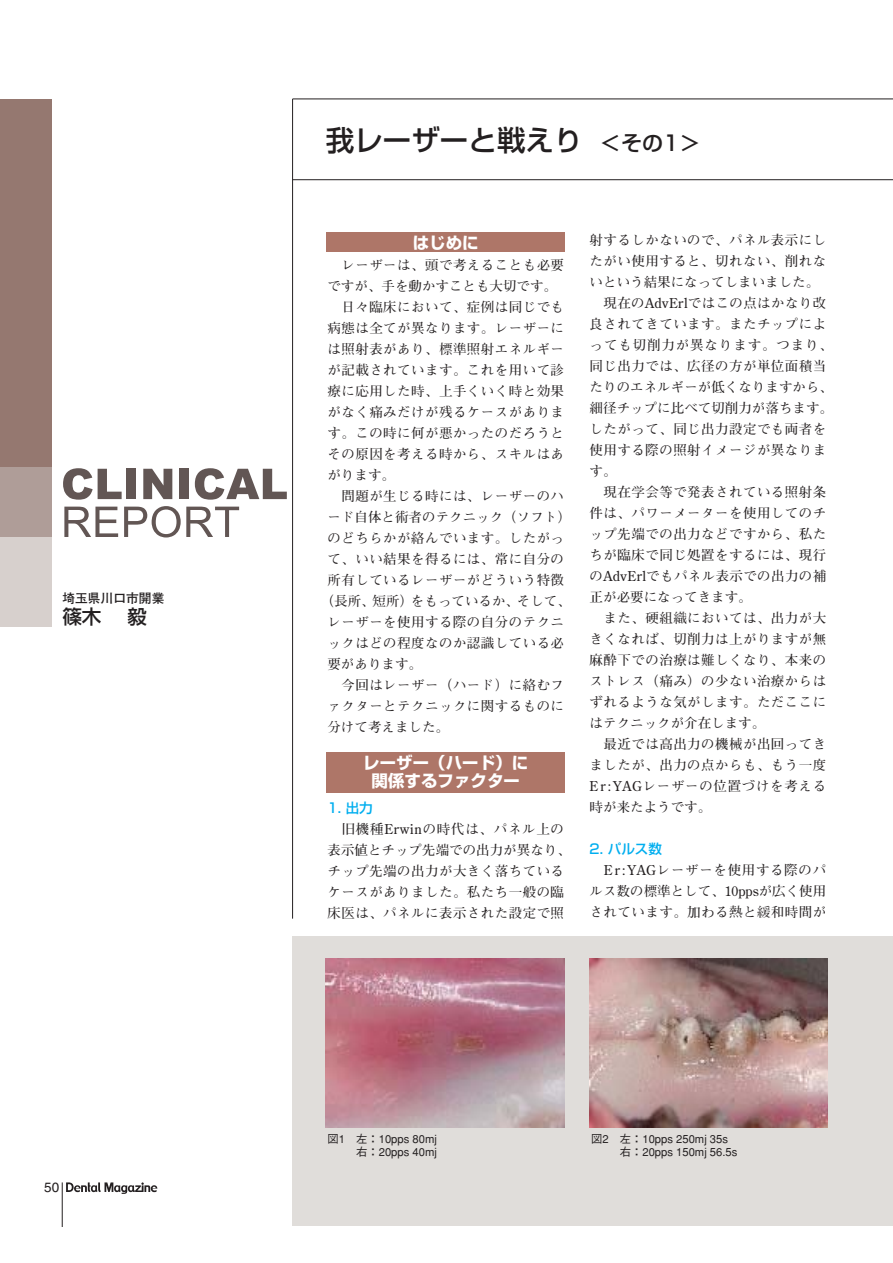
<style>
.page{position:relative;width:893px;height:1263px;background:#fff}
.page>*{position:absolute;margin:0;border:0;box-sizing:border-box;transform-origin:0 0}
.t1{font:28.5px "Shin Go Medium 90 msp RKSJ H";color:#231f20}
.t2{font:19.5px "Shin Go Medium 90 msp RKSJ H";color:#231f20}
.t3{font:16.5px/18px "Shin Go Bold 90 msp RKSJ H";color:#fff;text-align:center}
.t4{font:13.5px/21px "Futo Min A101 Bold 90 msp RKSJ H";letter-spacing:.035em;color:#231f20;text-align:center}
.t5{font:13.5px "Futo Min A101 Bold 90 msp RKSJ H";color:#231f20}
.t6{font:13.5px "Futo Min A101 Bold 90 msp RKSJ H";letter-spacing:.065em;color:#231f20}
.t7{font:13.5px "Shin Go Medium 90 msp RKSJ H";color:#00aeef}
.t8{font:13.5px "Helvetica";color:#231f20}
.t9{font:12.75px "Futo Go B101 Bold 90 msp RKSJ H";color:#231f20}
.t10{font:11.25px/13.5px "Gothic BBB Medium 90 msp RKSJ H";color:#231f20}
.s1{font-size:21px}
</style>
<div class="page">
<div style="left:293px;top:937px;width:600px;height:289px;background:#e0ddda"></div>
<div style="left:326px;top:232px;width:238px;height:20px;background:#ae7668"></div>
<div style="left:326px;top:752px;width:238px;height:40px;background:#ae7668"></div>
<hr style="left:62px;top:1182px;width:1px;height:44px;background:#231f20">
<svg style="left:66px;top:1182px;width:91px;height:12px"></svg>
<svg style="left:63px;top:468px;width:59px;height:32px"></svg>
<div style="left:127px;top:469px;width:9px;height:30px;background:#625654"></div>
<svg style="left:143px;top:469px;width:29px;height:30px"></svg>
<div style="left:179px;top:469px;width:10px;height:30px;background:#625654"></div>
<svg style="left:195px;top:468px;width:92px;height:32px"></svg>
<svg style="left:64px;top:507px;width:54px;height:30px"></svg>
<svg style="left:124px;top:506px;width:115px;height:32px"></svg>
<div style="left:0;top:466px;width:52px;height:71px;background:#af9d98"></div>
<div style="left:0;top:99px;width:52px;height:367px;background:#957870"></div>
<div style="left:0;top:537px;width:52px;height:89px;background:#d7d0cd"></div>
<hr style="left:292px;top:99px;width:1px;height:820px;background:#231f20">
<hr style="left:293px;top:99px;width:600px;height:1px;background:#231f20">
<hr style="left:293px;top:179px;width:600px;height:1px;background:#231f20">
<img style="left:590px;top:958px;width:238px;height:170px">
<img style="left:326px;top:958px;width:238px;height:170px">
<p class="t9" style="left:62px;top:593px;width:103px">埼玉県川口市開業</p>
<h2 class="t2" style="left:62px;top:609px;width:40px">篠木</h2>
<h2 class="t2" style="left:127px;top:609px;width:21px">毅</h2>
<p class="t8" style="left:44px;top:1182px;width:17px">50</p>
<h1 class="t1" style="left:326px;top:130px;width:397px">我レーザーと戦えり <span class="s1">＜その1＞　</span></h1>
<p class="t3" style="left:413px;top:236px;width:67px">はじめに</p>
<p class="t4" style="left:341px;top:256px;width:224px">レーザーは、頭で考えることも必要</p>
<p class="t5" style="left:327px;top:280px;width:231px">ですが、手を動かすことも大切です。</p>
<p class="t4" style="left:341px;top:298px;width:224px">日々臨床において、症例は同じでも</p>
<p class="t4" style="left:327px;top:319px;width:238px">病態は全てが異なります。レーザーに</p>
<p class="t4" style="left:327px;top:340px;width:238px">は照射表があり、標準照射エネルギー</p>
<p class="t4" style="left:327px;top:361px;width:238px">が記載されています。これを用いて診</p>
<p class="t4" style="left:327px;top:382px;width:238px">療に応用した時、上手くいく時と効果</p>
<p class="t4" style="left:327px;top:403px;width:238px">がなく痛みだけが残るケースがありま</p>
<p class="t4" style="left:327px;top:424px;width:238px">す。この時に何が悪かったのだろうと</p>
<p class="t4" style="left:327px;top:445px;width:238px">その原因を考える時から、スキルはあ</p>
<p class="t4" style="left:327px;top:466px;width:69px">がります。</p>
<p class="t4" style="left:341px;top:487px;width:224px">問題が生じる時には、レーザーのハ</p>
<p class="t5" style="left:327px;top:511px;width:245px">ード自体と術者のテクニック（ソフト）</p>
<p class="t4" style="left:327px;top:529px;width:238px">のどちらかが絡んでいます。したがっ</p>
<p class="t4" style="left:327px;top:550px;width:238px">て、いい結果を得るには、常に自分の</p>
<p class="t4" style="left:327px;top:571px;width:238px">所有しているレーザーがどういう特徴</p>
<p class="t5" style="left:321px;top:595px;width:252px">（長所、短所）をもっているか、そして、</p>
<p class="t4" style="left:327px;top:613px;width:238px">レーザーを使用する際の自分のテクニ</p>
<p class="t4" style="left:327px;top:634px;width:238px">ックはどの程度なのか認識している必</p>
<p class="t4" style="left:327px;top:655px;width:96px">要があります。</p>
<p class="t4" style="left:341px;top:676px;width:224px">今回はレーザー（ハード）に絡むフ</p>
<p class="t4" style="left:327px;top:697px;width:238px">ァクターとテクニックに関するものに</p>
<p class="t5" style="left:327px;top:721px;width:123px">分けて考えました。</p>
<p class="t3" style="left:363px;top:756px;width:166px">レーザー（ハード）に関係するファクター</p>
<p class="t7" style="left:327px;top:802px;width:47px">1. 出力</p>
<p class="t4" style="left:327px;top:820px;width:245px">旧機種Erwinの時代は、パネル上の<br>表示値とチップ先端での出力が異なり、チップ先端の出力が大きく落ちているケースがありました。私たち一般の臨床医は、パネルに表示された設定で照</p>
<p class="t4" style="left:590px;top:232px;width:238px">射するしかないので、パネル表示にし</p>
<p class="t4" style="left:590px;top:253px;width:238px">たがい使用すると、切れない、削れな</p>
<p class="t5" style="left:590px;top:277px;width:231px">いという結果になってしまいました。</p>
<p class="t4" style="left:603px;top:295px;width:224px">現在のAdvErlではこの点はかなり改</p>
<p class="t4" style="left:590px;top:316px;width:238px">良されてきています。またチップによ</p>
<p class="t6" style="left:590px;top:340px;width:245px">っても切削力が異なります。つまり、</p>
<p class="t4" style="left:590px;top:358px;width:238px">同じ出力では、広径の方が単位面積当</p>
<p class="t5" style="left:590px;top:382px;width:245px">たりのエネルギーが低くなりますから、</p>
<p class="t5" style="left:590px;top:403px;width:245px">細径チップに比べて切削力が落ちます。</p>
<p class="t4" style="left:590px;top:421px;width:238px">したがって、同じ出力設定でも両者を</p>
<p class="t4" style="left:590px;top:442px;width:238px">使用する際の照射イメージが異なりま</p>
<p class="t4" style="left:590px;top:463px;width:28px">す。</p>
<p class="t4" style="left:603px;top:484px;width:224px">現在学会等で発表されている照射条</p>
<p class="t4" style="left:590px;top:505px;width:238px">件は、パワーメーターを使用してのチ</p>
<p class="t4" style="left:590px;top:526px;width:238px">ップ先端での出力などですから、私た</p>
<p class="t4" style="left:590px;top:547px;width:238px">ちが臨床で同じ処置をするには、現行</p>
<p class="t4" style="left:590px;top:568px;width:238px">のAdvErlでもパネル表示での出力の補</p>
<p class="t5" style="left:590px;top:592px;width:163px">正が必要になってきます。</p>
<p class="t4" style="left:603px;top:610px;width:224px">また、硬組織においては、出力が大</p>
<p class="t4" style="left:590px;top:631px;width:238px">きくなれば、切削力は上がりますが無</p>
<p class="t4" style="left:590px;top:652px;width:238px">麻酔下での治療は難しくなり、本来の</p>
<p class="t4" style="left:590px;top:673px;width:238px">ストレス（痛み）の少ない治療からは</p>
<p class="t4" style="left:590px;top:694px;width:238px">ずれるような気がします。ただここに</p>
<p class="t5" style="left:590px;top:718px;width:177px">はテクニックが介在します。</p>
<p class="t4" style="left:603px;top:736px;width:224px">最近では高出力の機械が出回ってき</p>
<p class="t4" style="left:590px;top:757px;width:238px">ましたが、出力の点からも、もう一度</p>
<p class="t4" style="left:590px;top:778px;width:238px">Er:YAGレーザーの位置づけを考える</p>
<p class="t5" style="left:590px;top:802px;width:123px">時が来たようです。</p>
<p class="t7" style="left:590px;top:844px;width:74px">2. パルス数</p>
<p class="t4" style="left:590px;top:862px;width:238px;text-align:justify;text-indent:14px">Er:YAGレーザーを使用する際のパルス数の標準として、10ppsが広く使用されています。加わる熱と緩和時間が</p>
<p class="t10" style="left:327px;top:1133px;width:111px;text-align:right">図1 左：10pps 80mj右：20pps 40mj</p>
<p class="t10" style="left:620px;top:1133px;width:119px;text-indent:-29px">図2 左：10pps 250mj 35s右：20pps 150mj 56.5s</p>
</div>
